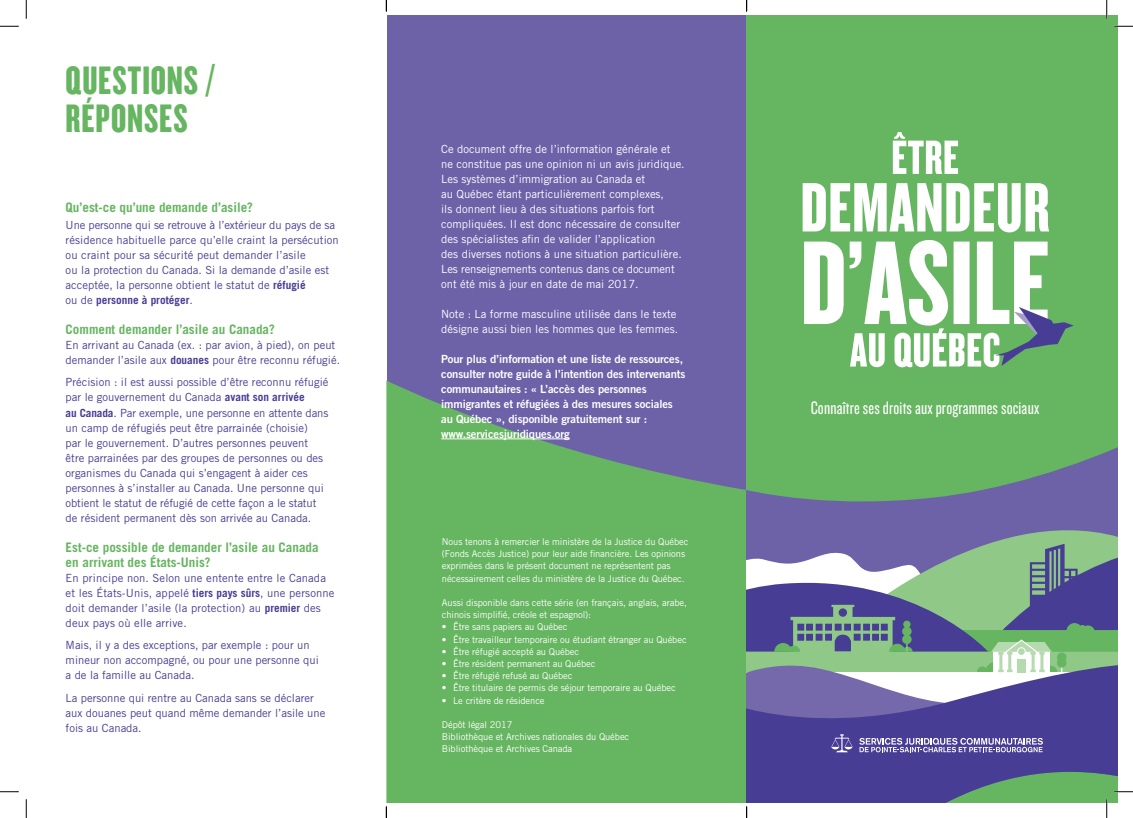
<style>
.page{position:relative;width:1133px;height:818px;background:#fff}
.page>*{position:absolute;margin:0;border:0;box-sizing:border-box;transform-origin:0 0}
.Text{font:41.25px/37.5px "Knockout SAQ68 Full Featherwt";letter-spacing:.02em;color:#66b561}
.Text-2{font:18.75px "Knockout SAQ28 Junior Featherwt";letter-spacing:.01em;color:#fff}
.Question{font:700 13.12px/15px "Trade Gothic";color:#66b561}
.Text-3{font:11.25px/15px "Trade Gothic";color:#483d94}
.Text-4{font:11.25px/15px "Trade Gothic";color:#fff}
.Text-5{font:11.25px/15px "Trade Gothic Bold Two";letter-spacing:-.01em;color:#fff}
.t1{font:9.38px/12.2px "Trade Gothic";letter-spacing:-.01em;color:#fff}
.s1{font-weight:700}
</style>
<div class="page">
<div style="left:387px;top:15px;width:359px;height:787px;background:#6d62a8"></div>
<svg style="left:386px;top:380px;width:360px;height:422px;background:#67a86c"></svg>
<hr style="left:441px;top:438px;width:128px;height:1px;background:#fff">
<div style="left:746px;top:15px;width:372px;height:787px;background:#66b561"></div>
<svg style="left:746px;top:325px;width:372px;height:169px"></svg>
<svg style="left:802px;top:183px;width:247px;height:49px"></svg>
<svg style="left:892px;top:132px;width:66px;height:42px"></svg>
<svg style="left:804px;top:240px;width:269px;height:127px"></svg>
<svg style="left:0;top:25px;width:19px;height:2px"></svg>
<svg style="left:1114px;top:25px;width:18px;height:2px"></svg>
<svg style="left:0;top:791px;width:19px;height:1px"></svg>
<svg style="left:25px;top:0;width:2px;height:19px"></svg>
<svg style="left:25px;top:799px;width:2px;height:19px"></svg>
<svg style="left:1106px;top:0;width:1px;height:19px"></svg>
<svg style="left:385px;top:0;width:2px;height:11px"></svg>
<svg style="left:385px;top:806px;width:2px;height:12px"></svg>
<svg style="left:745px;top:494px;width:387px;height:324px;background:#7b83a3"></svg>
<p class="Text" style="left:66px;top:62px;width:151px">QUESTIONS /<br>RÉPONSES</p>
<p class="Question" style="left:66px;top:200px;width:189px">Qu’est-ce qu’une demande d’asile?</p>
<p class="Text-3" style="left:66px;top:217px;width:275px">Une personne qui se retrouve à l’extérieur du pays de sa résidence habituelle parce qu’elle craint la persécution ou craint pour sa sécurité peut demander l’asile<br>ou la protection du Canada. Si la demande d’asile est acceptée, la personne obtient le statut de <span class="s1">réfugié<br></span>ou de <span class="s1">personne à protéger</span>.</p>
<p class="Question" style="left:66px;top:321px;width:211px">Comment demander l’asile au Canada?</p>
<p class="Text-3" style="left:66px;top:337px;width:276px">En arrivant au Canada (ex. : par avion, à pied), on peut demander l’asile aux <span class="s1">douanes</span> pour être reconnu réfugié.</p>
<p class="Text-3" style="left:66px;top:375px;width:264px">Précision : il est aussi possible d’être reconnu réfugié par le gouvernement du Canada <span class="s1">avant son arrivée<br>au Canada</span>. Par exemple, une personne en attente dans un camp de réfugiés peut être parrainée (choisie)<br>par le gouvernement. D’autres personnes peuvent être parrainées par des groupes de personnes ou des organismes du Canada qui s’engagent à aider ces personnes à s’installer au Canada. Une personne qui obtient le statut de réfugié de cette façon a le statut de résident permanent dès son arrivée au Canada.</p>
<p class="Question" style="left:66px;top:539px;width:255px">Est-ce possible de demander l’asile au Canada en arrivant des États-Unis?</p>
<p class="Text-3" style="left:66px;top:570px;width:270px">En principe non. Selon une entente entre le Canada et les États-Unis, appelé <span class="s1">tiers pays sûrs</span>, une personne doit demander l’asile (la protection) au <span class="s1">premier</span> des deux pays où elle arrive.</p>
<p class="Text-3" style="left:66px;top:637px;width:255px">Mais, il y a des exceptions, par exemple : pour un mineur non accompagné, ou pour une personne qui a de la famille au Canada.</p>
<p class="Text-3" style="left:66px;top:690px;width:261px">La personne qui rentre au Canada sans se déclarer aux douanes peut quand même demander l’asile une fois au Canada.</p>
<p class="Text-4" style="left:441px;top:141px;width:245px">Ce document offre de l’information générale et ne constitue pas une opinion ni un avis juridique.<br>Les systèmes d’immigration au Canada et<br>au Québec étant particulièrement complexes,<br>ils donnent lieu à des situations parfois fort compliquées. Il est donc nécessaire de consulter des spécialistes afin de valider l’application<br>des diverses notions à une situation particulière.<br>Les renseignements contenus dans ce document ont été mis à jour en date de mai 2017.</p>
<p class="Text-4" style="left:441px;top:306px;width:238px">Note : La forme masculine utilisée dans le texte désigne aussi bien les hommes que les femmes.</p>
<p class="Text-5" style="left:441px;top:351px;width:246px">Pour plus d’information et une liste de ressources, consulter notre guide à l’intention des intervenants communautaires : « L’accès des personnes immigrantes et réfugiées à des mesures sociales au Québec », disponible gratuitement sur : www.servicesjuridiques.org</p>
<p class="t1" style="left:442px;top:535px;width:248px">Nous tenons à remercier le ministère de la Justice du Québec (Fonds Accès Justice) pour leur aide financière. Les opinions exprimées dans le présent document ne représentent pas nécessairement celles du ministère de la Justice du Québec.</p>
<p class="t1" style="left:442px;top:596px;width:246px">Aussi disponible dans cette série (en français, anglais, arabe, chinois simplifié, créole et espagnol):</p>
<p class="t1" style="left:442px;top:620px;width:127px">• Être sans papiers au Québec</p>
<p class="t1" style="left:442px;top:633px;width:246px">• Être travailleur temporaire ou étudiant étranger au Québec</p>
<p class="t1" style="left:442px;top:645px;width:139px">• Être réfugié accepté au Québec</p>
<p class="t1" style="left:442px;top:657px;width:155px">• Être résident permanent au Québec</p>
<p class="t1" style="left:442px;top:669px;width:132px">• Être réfugié refusé au Québec</p>
<p class="t1" style="left:442px;top:681px;width:235px">• Être titulaire de permis de séjour temporaire au Québec</p>
<p class="t1" style="left:442px;top:694px;width:104px">• Le critère de résidence</p>
<p class="t1" style="left:442px;top:718px;width:189px">Dépôt légal 2017<br>Bibliothèque et Archives nationales du Québec<br>Bibliothèque et Archives Canada</p>
<p class="Text-2" style="left:810px;top:398px;width:230px">Connaître ses droits aux programmes sociaux</p>
</div>
